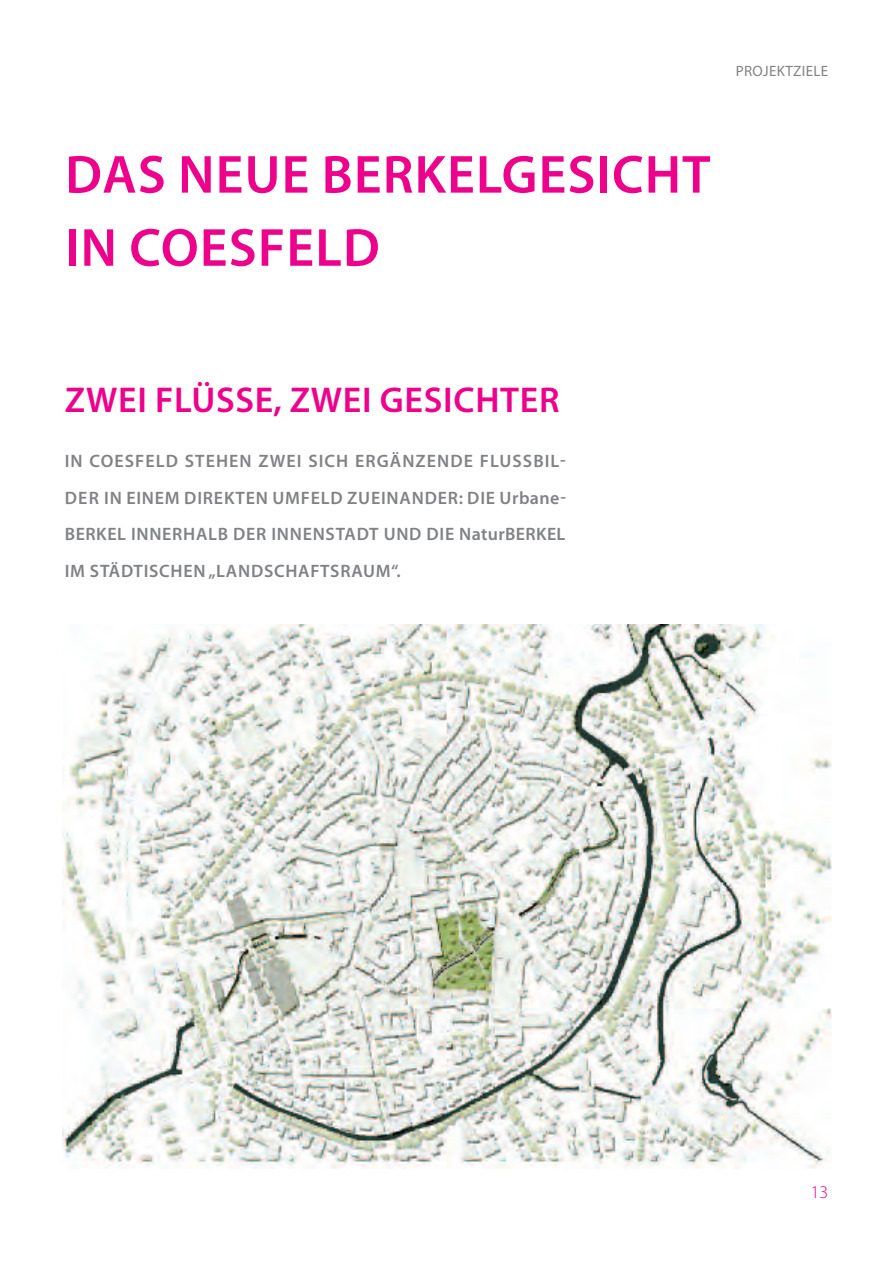
<style>
.page{position:relative;width:893px;height:1263px;background:#fff}
.page>*{position:absolute;margin:0;border:0;box-sizing:border-box;transform-origin:0 0}
.t1{font:600 54px/73.1px "Myriad Pro";letter-spacing:.02em;color:#ed028c}
.t2{font:600 36px "Myriad Pro";letter-spacing:.02em;color:#ed028c}
.t3{font:600 18px/36.6px "Myriad Pro";letter-spacing:.04em;color:#808285;text-align:justify}
.t4{font:300 18px "Myriad Pro";color:#ed028c}
.t5{font:15px "Myriad Pro";letter-spacing:.02em;color:#808285}
</style>
<div class="page">
<img style="left:63px;top:624px;width:769px;height:544px">
<p class="t5" style="left:736px;top:65px;width:94px">PROJEKTZIELE</p>
<h1 class="t1" style="left:65px;top:142px;width:647px">DAS NEUE BERKELGESICHT<br>IN COESFELD</h1>
<h2 class="t2" style="left:65px;top:386px;width:496px">ZWEI FLÜSSE, ZWEI GESICHTER</h2>
<p class="t3" style="left:65px;top:444px;width:503px">IN COESFELD STEHEN ZWEI SICH ERGÄNZENDE FLUSSBIL-DER IN EINEM DIREKTEN UMFELD ZUEINANDER: DIE Urbane-BERKEL INNERHALB DER INNENSTADT UND DIE NaturBERKEL IM STÄDTISCHEN „LANDSCHAFTSRAUM“.</p>
<p class="t4" style="left:811px;top:1185px;width:19px">13</p>
</div>
